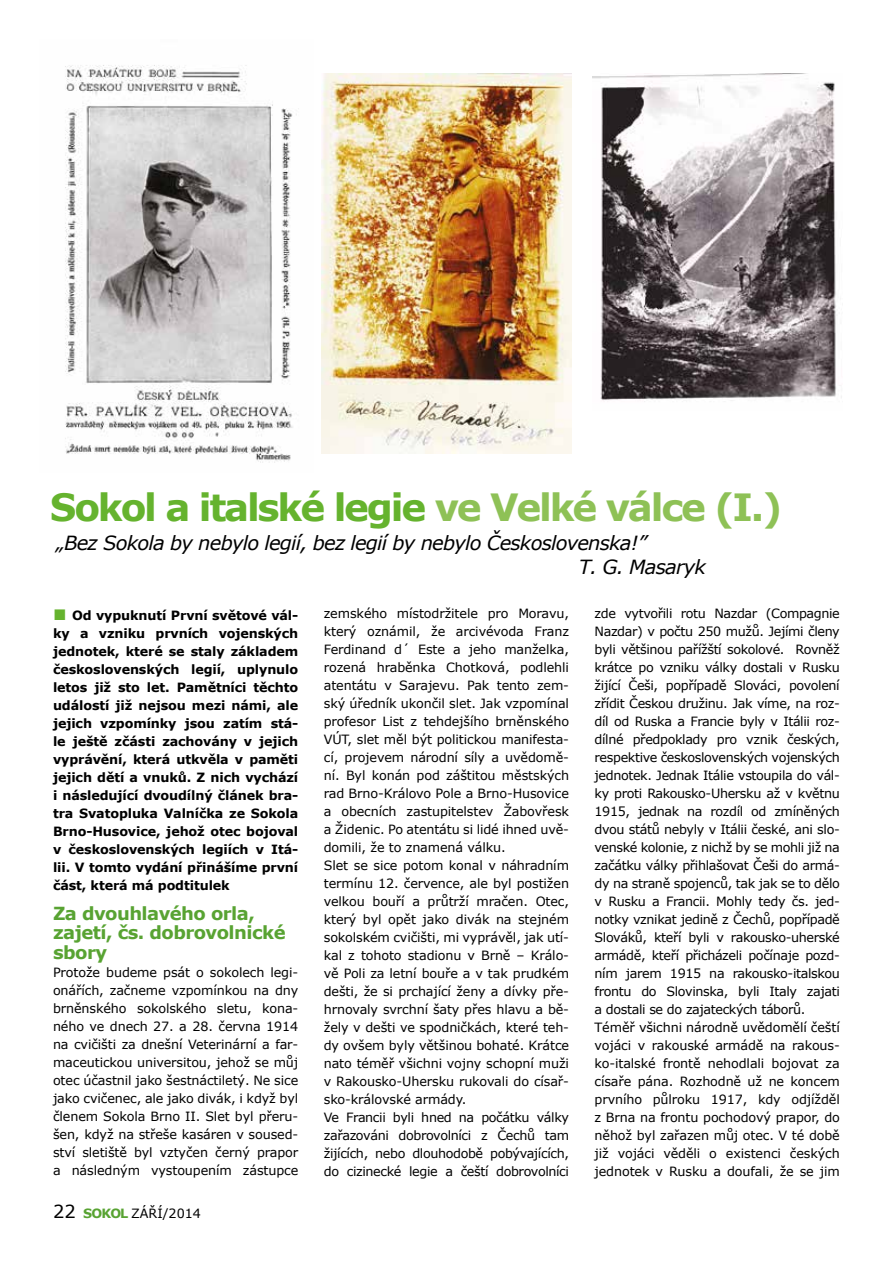
<style>
.page{position:relative;width:893px;height:1263px;background:#fff}
.page>*{position:absolute;margin:0;border:0;box-sizing:border-box;transform-origin:0 0}
.t1{font:700 37.5px "Verdana";letter-spacing:-.06em;color:#65b32e}
.t2{font:italic 19.5px/24px "Verdana";letter-spacing:-.04em;color:#000}
.t3{font:700 18px/19.5px "Verdana";letter-spacing:-.03em;color:#58a332}
.t4{font:12.75px/18px "Verdana";letter-spacing:-.01em;color:#000;text-align:justify}
.t5{font:12.75px/18px "Verdana";letter-spacing:-.03em;color:#000}
.t6{font:700 12.75px/18px "Verdana";letter-spacing:-.01em;color:#000;text-align:justify}
.s1{color:#8ec156}
.s2{font-family:"Franklin Gothic";font-weight:400;font-size:22.5px;color:#65b32e}
.s3{font-size:18px}
.s4{font-weight:700;color:#58a332}
</style>
<div class="page">
<img style="left:65px;top:65px;width:234px;height:398px">
<img style="left:321px;top:74px;width:251px;height:379px">
<img style="left:593px;top:74px;width:249px;height:328px">
<h1 class="t1" style="left:50px;top:481px;width:734px">Sokol a italské legie <span class="s1">ve Velké válce (I.)</span></h1>
<h2 class="t2" style="left:579px;top:530px;width:128px;text-indent:-523px">„Bez Sokola by nebylo legií, bez legií by nebylo Československa!”<br>T. G. Masaryk</h2>
<p class="t6" style="left:53px;top:606px;width:247px"><span class="s2">■</span> Od vypuknutí První světové vál&shy;ky a vzniku prvních vojenských jednotek, které se staly základem československých legií, uplynulo letos již sto let. Pamětníci těchto událostí již nejsou mezi námi, ale jejich vzpomínky jsou zatím stá&shy;le ještě zčásti zachovány v jejich vyprávění, která utkvěla v paměti jejich dětí a vnuků. Z nich vychází i následující dvoudílný článek bra&shy;tra Svatopluka Valníčka ze Sokola Brno-Husovice, jehož otec bojoval v československých legiích v Itá&shy;lii. V tomto vydání přinášíme první část, která má podtitulek</p>
<h3 class="t3" style="left:53px;top:903px;width:234px">Za dvouhlavého orla, zajetí, čs. dobrovolnické sbory</h3>
<p class="t4" style="left:53px;top:963px;width:247px">Protože budeme psát o sokolech legi&shy;onářích, začneme vzpomínkou na dny brněnského sokolského sletu, kona&shy;ného ve dnech 27. a 28. června 1914 na cvičišti za dnešní Veterinární a far&shy;maceutickou universitou, jehož se můj otec účastnil jako šestnáctiletý. Ne sice jako cvičenec, ale jako divák, i když byl členem Sokola Brno II. Slet byl přeru&shy;šen, když na střeše kasáren v soused&shy;ství sletiště byl vztyčen černý prapor a následným vystoupením zástupce</p>
<p class="t4" style="left:53px;top:1205px;width:149px"><span class="s3">22</span> <span class="s4">SOKOL</span> ZÁŘÍ/2014</p>
<p class="t4" style="left:324px;top:604px;width:247px;text-align:left">zemského místodržitele pro Moravu, který oznámil, že arcivévoda Franz Ferdinand d´ Este a jeho manželka, rozená hraběnka Chotková, podlehli atentátu v Sarajevu. Pak tento zem&shy;ský úředník ukončil slet. Jak vzpomínal profesor List z tehdejšího brněnského VÚT, slet měl být politickou manifesta&shy;cí, projevem národní síly a uvědomě&shy;ní. Byl konán pod záštitou městských rad Brno-Královo Pole a Brno-Husovice a obecních zastupitelstev Žabovřesk a Židenic. Po atentátu si lidé ihned uvě&shy;domili, že to znamená válku.<br>Slet se sice potom konal v náhradním termínu 12. července, ale byl postižen velkou bouří a průtrží mračen. Otec, který byl opět jako divák na stejném sokolském cvičišti, mi vyprávěl, jak utí&shy;kal z tohoto stadionu v Brně – Králo&shy;vě Poli za letní bouře a v tak prudkém dešti, že si prchající ženy a dívky pře&shy;hrnovaly svrchní šaty přes hlavu a bě&shy;žely v dešti ve spodničkách, které teh&shy;dy ovšem byly většinou bohaté. Krátce nato téměř všichni vojny schopní muži v Rakousko-Uhersku rukovali do císař&shy;sko-královské armády.<br>Ve Francii byli hned na počátku války zařazováni dobrovolníci z Čechů tam žijících, nebo dlouhodobě pobývajících, do cizinecké legie a čeští dobrovolníci</p>
<p class="t5" style="left:595px;top:604px;width:247px">zde vytvořili rotu Nazdar (Compagnie Nazdar) v počtu 250 mužů. Jejími členy byli většinou pařížští sokolové. Rovněž krátce po vzniku války dostali v Rusku žijící Češi, popřípadě Slováci, povolení zřídit Českou družinu. Jak víme, na roz&shy;díl od Ruska a Francie byly v Itálii roz&shy;dílné předpoklady pro vznik českých, respektive československých vojenských jednotek. Jednak Itálie vstoupila do vál&shy;ky proti Rakousko-Uhersku až v květnu 1915, jednak na rozdíl od zmíněných dvou států nebyly v Itálii české, ani slo&shy;venské kolonie, z nichž by se mohli již na začátku války přihlašovat Češi do armá&shy;dy na straně spojenců, tak jak se to dělo v Rusku a Francii. Mohly tedy čs. jed&shy;notky vznikat jedině z Čechů, popřípadě Slováků, kteří byli v rakousko-uherské armádě, kteří přicházeli počínaje pozd&shy;ním jarem 1915 na rakousko-italskou frontu do Slovinska, byli Italy zajati a dostali se do zajateckých táborů.<br>Téměř všichni národně uvědomělí čeští vojáci v rakouské armádě na rakous&shy;ko-italské frontě nehodlali bojovat za císaře pána. Rozhodně už ne koncem prvního půlroku 1917, kdy odjížděl z Brna na frontu pochodový prapor, do něhož byl zařazen můj otec. V té době již vojáci věděli o existenci českých jednotek v Rusku a doufali, že se jim</p>
</div>
